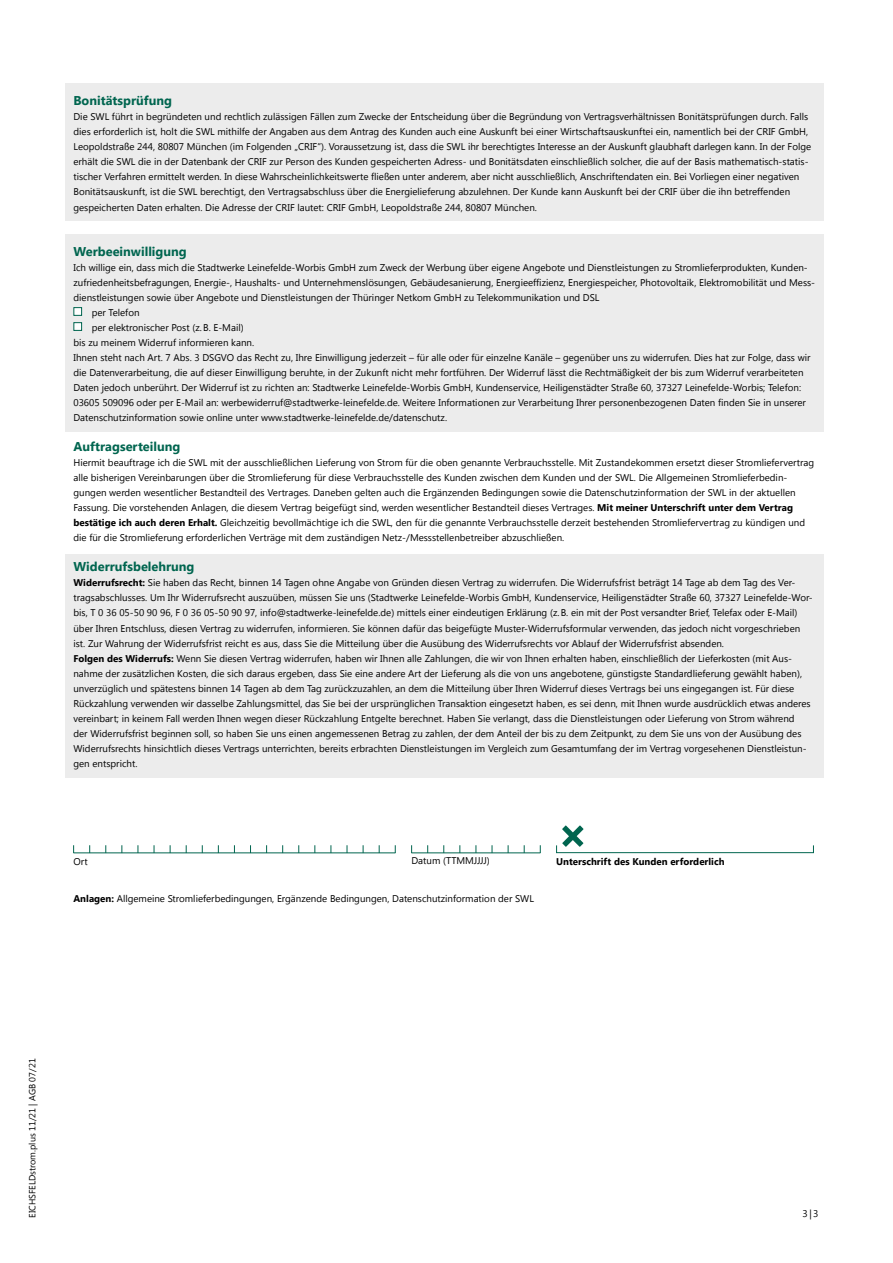
<style>
.page{position:relative;width:893px;height:1263px;background:#fff}
.page>*{position:absolute;margin:0;border:0;box-sizing:border-box;transform-origin:0 0}
.t1{font:700 12.75px "Segoe UI";color:#00654f}
.t2{font:9.75px/15px "Segoe UI";color:#000}
.t3{font:700 9.75px "Segoe UI";color:#000}
.t4{font:9px "Segoe UI";color:#000}
.s1{font-weight:700}
</style>
<div class="page">
<div style="left:65px;top:84px;width:759px;height:35px;background:#ececec"></div>
<div style="left:65px;top:105px;width:759px;height:116px;background:#ececec"></div>
<div style="left:65px;top:234px;width:759px;height:35px;background:#ececec"></div>
<div style="left:65px;top:255px;width:759px;height:56px;background:#ececec"></div>
<div style="left:65px;top:300px;width:759px;height:26px;background:#ececec"></div>
<div style="left:65px;top:315px;width:759px;height:26px;background:#ececec"></div>
<div style="left:65px;top:330px;width:759px;height:26px;background:#ececec"></div>
<div style="left:65px;top:345px;width:759px;height:86px;background:#ececec"></div>
<div style="left:65px;top:553px;width:759px;height:29px;background:#ececec"></div>
<div style="left:65px;top:571px;width:759px;height:86px;background:#ececec"></div>
<div style="left:65px;top:646px;width:759px;height:131px;background:#ececec"></div>
<div style="left:73px;top:307px;width:9px;height:9px;background:#fff;border:1px solid #00654f"></div>
<div style="left:73px;top:322px;width:9px;height:9px;background:#fff;border:1px solid #00654f"></div>
<hr style="left:411px;top:853px;width:129px;height:1px;background:#00654f">
<hr style="left:73px;top:853px;width:322px;height:1px;background:#00654f">
<hr style="left:556px;top:852px;width:258px;height:1px;background:#00654f">
<svg style="left:556px;top:825px;width:27px;height:28px"></svg>
<h1 class="t1" style="left:73px;top:92px;width:100px">Bonitätsprüfung</h1>
<p class="t2" style="left:73px;top:109px;width:739px">Die SWL führt in begründeten und rechtlich zulässigen Fällen zum Zwecke der Entscheidung über die Begründung von Vertragsverhältnissen Bonitätsprüfungen durch. Falls dies erforderlich ist, holt die SWL mithilfe der Angaben aus dem Antrag des Kunden auch eine Auskunft bei einer Wirtschaftsauskunftei ein, namentlich bei der CRIF GmbH, Leopoldstraße 244, 80807 München (im Folgenden „CRIF“). Voraussetzung ist, dass die SWL ihr berechtigtes Interesse an der Auskunft glaubhaft darlegen kann. In der Folge erhält die SWL die in der Datenbank der CRIF zur Person des Kunden gespeicherten Adress- und Bonitätsdaten einschließlich solcher, die auf der Basis mathematisch-statis&shy;tischer Verfahren ermittelt werden. In diese Wahrscheinlichkeitswerte fließen unter anderem, aber nicht ausschließlich, Anschriftendaten ein. Bei Vorliegen einer negativen Bonitätsauskunft, ist die SWL berechtigt, den Vertragsabschluss über die Energielieferung abzulehnen. Der Kunde kann Auskunft bei der CRIF über die ihn betreffenden gespeicherten Daten erhalten. Die Adresse der CRIF lautet: CRIF GmbH, Leopoldstraße 244, 80807 München.</p>
<h1 class="t1" style="left:73px;top:242px;width:115px">Werbeeinwilligung</h1>
<p class="t2" style="left:73px;top:259px;width:736px">Ich willige ein, dass mich die Stadtwerke Leinefelde-Worbis GmbH zum Zweck der Werbung über eigene Angebote und Dienstleistungen zu Stromlieferprodukten, Kunden-</p>
<p class="t2" style="left:73px;top:274px;width:743px">zufriedenheitsbefragungen, Energie-, Haushalts- und Unternehmenslösungen, Gebäudesanierung, Energieeffizienz, Energiespeicher, Photovoltaik, Elektromobilität und Mess-</p>
<p class="t2" style="left:73px;top:289px;width:528px">dienstleistungen sowie über Angebote und Dienstleistungen der Thüringer Netkom GmbH zu Telekommunikation und DSL</p>
<p class="t2" style="left:92px;top:304px;width:49px">per Telefon</p>
<p class="t2" style="left:92px;top:319px;width:153px">per elektronischer Post (z.B. E-Mail)</p>
<p class="t2" style="left:73px;top:334px;width:182px">bis zu meinem Widerruf informieren kann.</p>
<p class="t2" style="left:73px;top:349px;width:739px">Ihnen steht nach Art. 7 Abs. 3 DSGVO das Recht zu, Ihre Einwilligung jederzeit – für alle oder für einzelne Kanäle – gegenüber uns zu widerrufen. Dies hat zur Folge, dass wir</p>
<p class="t2" style="left:73px;top:364px;width:732px">die Datenverarbeitung, die auf dieser Einwilligung beruhte, in der Zukunft nicht mehr fortführen. Der Widerruf lässt die Rechtmäßigkeit der bis zum Widerruf verarbeiteten</p>
<p class="t2" style="left:73px;top:379px;width:729px">Daten jedoch unberührt. Der Widerruf ist zu richten an: Stadtwerke Leinefelde-Worbis GmbH, Kundenservice, Heiligenstädter Straße 60, 37327 Leinefelde-Worbis; Telefon:</p>
<p class="t2" style="left:73px;top:395px;width:734px">03605 509096 oder per E-Mail an: werbewiderruf@stadtwerke-leinefelde.de. Weitere Informationen zur Verarbeitung Ihrer personenbezogenen Daten finden Sie in unserer</p>
<p class="t2" style="left:73px;top:410px;width:375px">Datenschutzinformation sowie online unter www.stadtwerke-leinefelde.de/datenschutz.</p>
<h1 class="t1" style="left:73px;top:437px;width:108px">Auftragserteilung</h1>
<p class="t2" style="left:73px;top:455px;width:742px">Hiermit beauftrage ich die SWL mit der ausschließlichen Lieferung von Strom für die oben genannte Verbrauchsstelle. Mit Zustandekommen ersetzt dieser Stromliefervertrag alle bisherigen Vereinbarungen über die Stromlieferung für diese Verbrauchsstelle des Kunden zwischen dem Kunden und der SWL. Die Allgemeinen Stromlieferbedin&shy;gungen werden wesentlicher Bestandteil des Vertrages. Daneben gelten auch die Ergänzenden Bedingungen sowie die Datenschutzinformation der SWL in der aktuellen Fassung. Die vorstehenden Anlagen, die diesem Vertrag beigefügt sind, werden wesentlicher Bestandteil dieses Vertrages. <span class="s1">Mit meiner Unterschrift unter dem Vertrag bestätige ich auch deren Erhalt.</span> Gleichzeitig bevollmächtige ich die SWL, den für die genannte Verbrauchsstelle derzeit bestehenden Stromliefervertrag zu kündigen und die für die Stromlieferung erforderlichen Verträge mit dem zuständigen Netz-/Messstellenbetreiber abzuschließen.</p>
<h1 class="t1" style="left:73px;top:558px;width:123px">Widerrufsbelehrung</h1>
<p class="t2" style="left:73px;top:575px;width:741px"><span class="s1">Widerrufsrecht:</span> Sie haben das Recht, binnen 14 Tagen ohne Angabe von Gründen diesen Vertrag zu widerrufen. Die Widerrufsfrist beträgt 14 Tage ab dem Tag des Ver&shy;tragsabschlusses. Um Ihr Widerrufsrecht auszuüben, müssen Sie uns (Stadtwerke Leinefelde-Worbis GmbH, Kundenservice, Heiligenstädter Straße 60, 37327 Leinefelde-Wor&shy;bis, T 0 36 05-50 90 96, F 0 36 05-50 90 97, info@stadtwerke-leinefelde.de) mittels einer eindeutigen Erklärung (z.B. ein mit der Post versandter Brief, Telefax oder E-Mail) über Ihren Entschluss, diesen Vertrag zu widerrufen, informieren. Sie können dafür das beigefügte Muster-Widerrufsformular verwenden, das jedoch nicht vorgeschrieben ist. Zur Wahrung der Widerrufsfrist reicht es aus, dass Sie die Mitteilung über die Ausübung des Widerrufsrechts vor Ablauf der Widerrufsfrist absenden.<br><span class="s1">Folgen des Widerrufs:</span> Wenn Sie diesen Vertrag widerrufen, haben wir Ihnen alle Zahlungen, die wir von Ihnen erhalten haben, einschließlich der Lieferkosten (mit Aus&shy;nahme der zusätzlichen Kosten, die sich daraus ergeben, dass Sie eine andere Art der Lieferung als die von uns angebotene, günstigste Standardlieferung gewählt haben), unverzüglich und spätestens binnen 14 Tagen ab dem Tag zurückzuzahlen, an dem die Mitteilung über Ihren Widerruf dieses Vertrags bei uns eingegangen ist. Für diese Rückzahlung verwenden wir dasselbe Zahlungsmittel, das Sie bei der ursprünglichen Transaktion eingesetzt haben, es sei denn, mit Ihnen wurde ausdrücklich etwas anderes vereinbart; in keinem Fall werden Ihnen wegen dieser Rückzahlung Entgelte berechnet. Haben Sie verlangt, dass die Dienstleistungen oder Lieferung von Strom während<br>der Widerrufsfrist beginnen soll, so haben Sie uns einen angemessenen Betrag zu zahlen, der dem Anteil der bis zu dem Zeitpunkt, zu dem Sie uns von der Ausübung des Widerrufsrechts hinsichtlich dieses Vertrags unterrichten, bereits erbrachten Dienstleistungen im Vergleich zum Gesamtumfang der im Vertrag vorgesehenen Dienstleistun&shy;gen entspricht.</p>
<p class="t2" style="left:73px;top:853px;width:16px">Ort</p>
<p class="t2" style="left:411px;top:852px;width:80px">Datum (TTMMJJJJ)</p>
<p class="t3" style="left:556px;top:855px;width:170px">Unterschrift des Kunden erforderlich</p>
<p class="t2" style="left:73px;top:891px;width:462px"><span class="s1">Anlagen:</span> Allgemeine Stromlieferbedingungen, Ergänzende Bedingungen, Datenschutzinformation der SWL</p>
<p class="t4" style="left:26px;top:1218px;width:161px;rotate:-90deg">EICHSFELDstrom.plus 11/21 | AGB 07/21</p>
<p class="t2" style="left:803px;top:1205px;width:17px">3|3</p>
</div>
